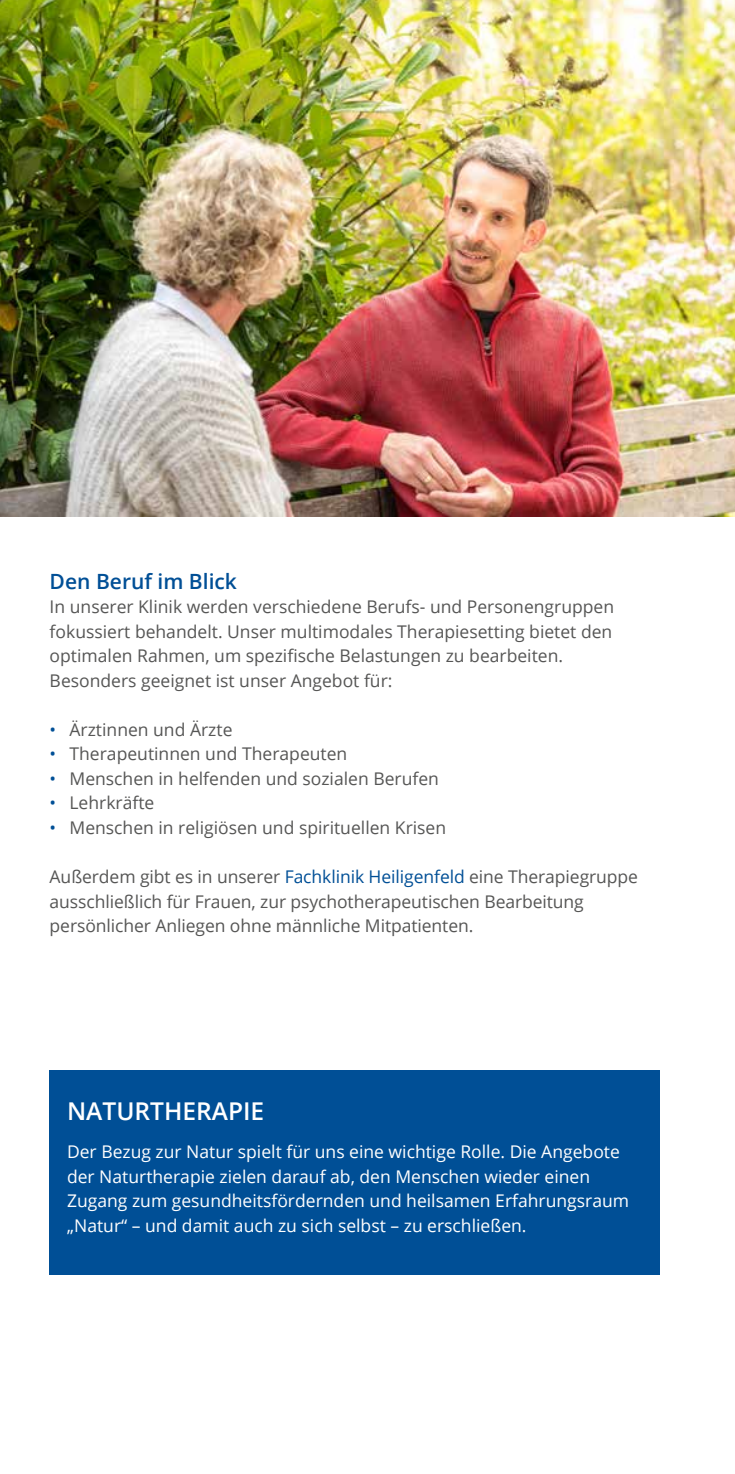
<style>
.page{position:relative;width:735px;height:1474px;background:#fff}
.page>*{position:absolute;margin:0;border:0;box-sizing:border-box;transform-origin:0 0}
.t1{font:600 24.5px "Open Sans";color:#fff}
.t2{font:600 21px "Open Sans";color:#004f96}
.t3{font:17.5px/24.5px "Open Sans";color:#565655}
.t4{font:17.5px/24.5px "Open Sans";color:#fff}
.s1{color:#004f96}
</style>
<div class="page">
<img style="left:0;top:0;width:734px;height:516px">
<div style="left:49px;top:1070px;width:610px;height:204px;background:#004f96"></div>
<p class="t2" style="left:50px;top:567px;width:189px">Den Beruf im Blick</p>
<p class="t3" style="left:50px;top:594px;width:565px">In unserer Klinik werden verschiedene Berufs- und Personengruppen fokussiert behandelt. Unser multimodales Therapiesetting bietet den optimalen Rahmen, um spezifische Belastungen zu bearbeiten.<br>Besonders geeignet ist unser Angebot für:</p>
<p class="t3" style="left:50px;top:717px;width:184px"><span class="s1">•</span> Ärztinnen und Ärzte</p>
<p class="t3" style="left:50px;top:741px;width:299px"><span class="s1">•</span> Therapeutinnen und Therapeuten</p>
<p class="t3" style="left:50px;top:766px;width:390px"><span class="s1">•</span> Menschen in helfenden und sozialen Berufen</p>
<p class="t3" style="left:50px;top:790px;width:106px"><span class="s1">•</span> Lehrkräfte</p>
<p class="t3" style="left:50px;top:815px;width:398px"><span class="s1">•</span> Menschen in religiösen und spirituellen Krisen</p>
<p class="t3" style="left:50px;top:864px;width:589px">Außerdem gibt es in unserer <span class="s1">Fachklinik Heiligenfeld</span> eine Therapiegruppe ausschließlich für Frauen, zur psychotherapeutischen Bearbeitung persönlicher Anliegen ohne männliche Mitpatienten.</p>
<h1 class="t1" style="left:67px;top:1094px;width:199px">NATURTHERAPIE</h1>
<p class="t4" style="left:67px;top:1139px;width:563px">Der Bezug zur Natur spielt für uns eine wichtige Rolle. Die Angebote der Naturtherapie zielen darauf ab, den Menschen wieder einen Zugang zum gesundheitsfördernden und heilsamen Erfahrungsraum „Natur“ – und damit auch zu sich selbst – zu erschließen.</p>
</div>
